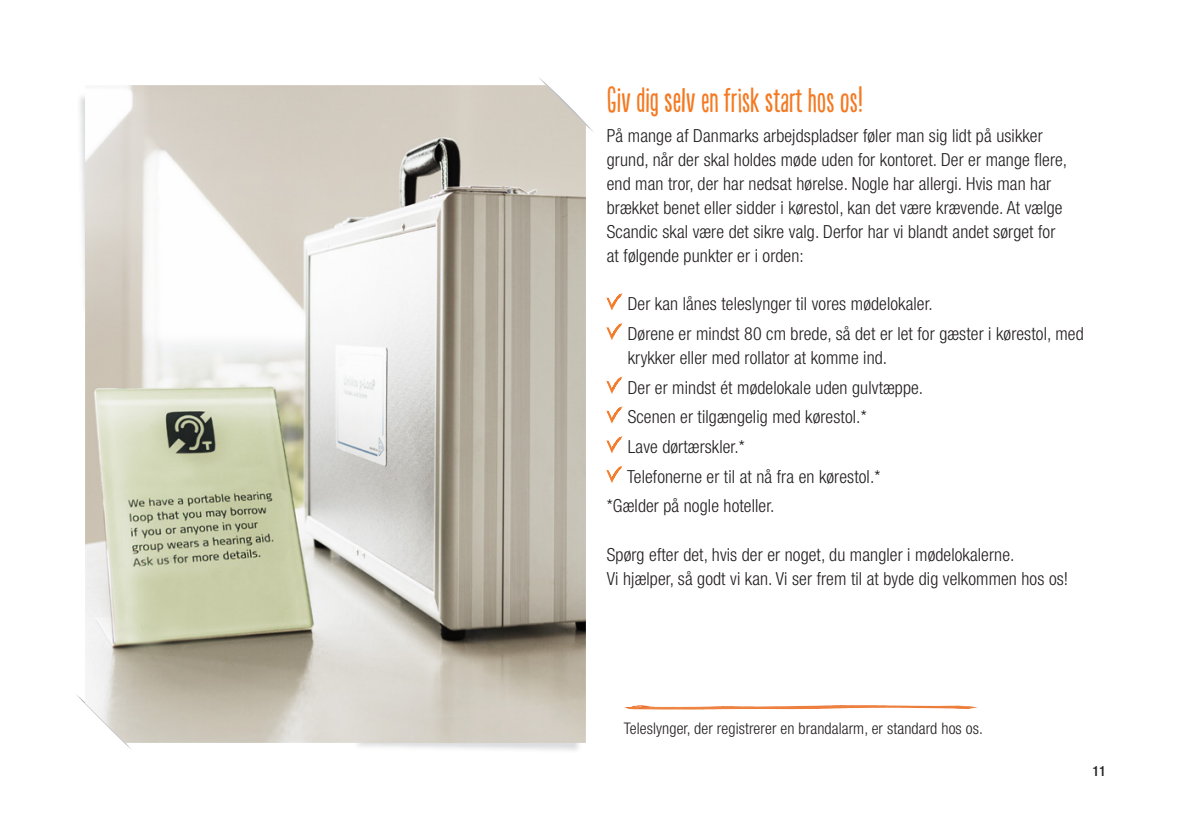
<style>
.page{position:relative;width:1191px;height:840px;background:#fff}
.page>*{position:absolute;margin:0;border:0;box-sizing:border-box;transform-origin:0 0}
.t1{font:34px "Populaire For Scandic";color:#f47921}
.t2{font:300 condensed 18px/24px "Helvetica Neue LT Std";letter-spacing:.005em;color:#231f20}
.t3{font:300 condensed 16px "Helvetica Neue LT Std";letter-spacing:.005em;color:#231f20}
.t4{font:500 condensed 14px "Helvetica Neue LT Std";color:#231f20}
</style>
<div class="page">
<svg style="left:606px;top:293px;width:17px;height:190px"></svg>
<svg style="left:76px;top:694px;width:56px;height:55px"></svg>
<svg style="left:539px;top:77px;width:54px;height:55px"></svg>
<img style="left:85px;top:85px;width:501px;height:657px">
<img style="left:624px;top:705px;width:354px;height:5px">
<h1 class="t1" style="left:607px;top:81px;width:257px">Giv dig selv en frisk start hos os!</h1>
<p class="t2" style="left:607px;top:123px;width:462px">På mange af Danmarks arbejdspladser føler man sig lidt på usikker grund, når der skal holdes møde uden for kontoret. Der er mange flere, end man tror, der har nedsat hørelse. Nogle har allergi. Hvis man har brækket benet eller sidder i kørestol, kan det være krævende. At vælge Scandic skal være det sikre valg. Derfor har vi blandt andet sørget for at følgende punkter er i orden:</p>
<p class="t2" style="left:628px;top:289px;width:457px;line-height:29.6px">Der kan lånes teleslynger til vores mødelokaler.<br>Dørene er mindst 80 cm brede, så det er let for gæster i kørestol, med</p>
<p class="t2" style="left:628px;top:345px;width:261px">krykker eller med rollator at komme ind.</p>
<p class="t2" style="left:628px;top:375px;width:297px">Der er mindst ét mødelokale uden gulvtæppe.</p>
<p class="t2" style="left:628px;top:404px;width:240px">Scenen er tilgængelig med kørestol.*</p>
<p class="t2" style="left:628px;top:434px;width:119px">Lave dørtærskler.*</p>
<p class="t2" style="left:627px;top:464px;width:255px">Telefonerne er til at nå fra en kørestol.*</p>
<p class="t2" style="left:607px;top:493px;width:169px">*Gælder på nogle hoteller.</p>
<p class="t2" style="left:607px;top:541px;width:463px">Spørg efter det, hvis der er noget, du mangler i mødelokalerne.<br>Vi hjælper, så godt vi kan. Vi ser frem til at byde dig velkommen hos os!</p>
<p class="t3" style="left:624px;top:718px;width:361px">Teleslynger, der registrerer en brandalarm, er standard hos os.</p>
<p class="t4" style="left:1092px;top:761px;width:15px">11</p>
</div>
